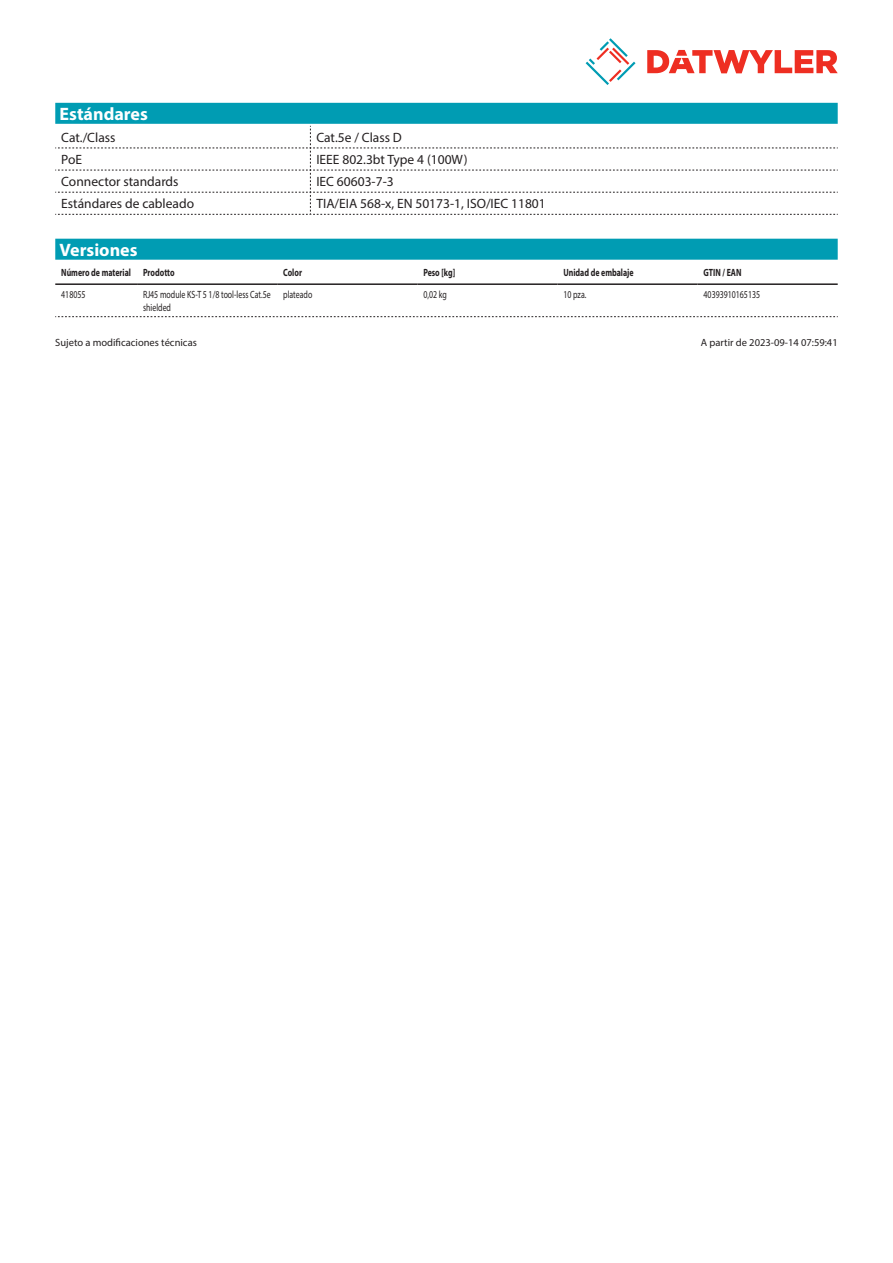
<style>
.page{position:relative;width:893px;height:1263px;background:#fff}
.page>*{position:absolute;margin:0;border:0;box-sizing:border-box;transform-origin:0 0}
.Standard_Head_Proper{font:700 18px "Myriad Pro";color:#fff}
.myriad_light_propert{font:13.5px "Myriad Pro";color:#231f20}
.myriadlight{font:10.5px/12.6px "Myriad Pro";color:#231f20;scale:.75 1}
.myriadbold{font:700 10.5px "Myriad Pro";color:#231f20;scale:.75 1}
.Footnote{font:10.5px "Myriad Pro";color:#231f20}
</style>
<div class="page">
<svg style="left:586px;top:38px;width:49px;height:47px"></svg>
<svg style="left:647px;top:50px;width:191px;height:23px"></svg>
<div style="left:55px;top:103px;width:783px;height:21px;background:#009cb3"></div>
<svg style="left:55px;top:126px;width:783px;height:89px"></svg>
<div style="left:55px;top:239px;width:783px;height:21px;background:#009cb3"></div>
<hr style="left:55px;top:283px;width:82px;height:2px;background:#231f20">
<hr style="left:137px;top:283px;width:140px;height:2px;background:#231f20">
<hr style="left:277px;top:283px;width:140px;height:2px;background:#231f20">
<hr style="left:417px;top:283px;width:140px;height:2px;background:#231f20">
<hr style="left:557px;top:283px;width:141px;height:2px;background:#231f20">
<hr style="left:698px;top:283px;width:140px;height:2px;background:#231f20">
<svg style="left:55px;top:316px;width:783px;height:1px"></svg>
<p class="Standard_Head_Proper" style="left:60px;top:102px;width:90px">Estándares</p>
<p class="myriad_light_propert" style="left:61px;top:129px;width:56px">Cat./Class</p>
<p class="myriad_light_propert" style="left:316px;top:129px;width:87px">Cat.5e / Class D</p>
<p class="myriad_light_propert" style="left:61px;top:151px;width:22px">PoE</p>
<p class="myriad_light_propert" style="left:316px;top:151px;width:153px">IEEE 802.3bt Type 4 (100W)</p>
<p class="myriad_light_propert" style="left:61px;top:173px;width:119px">Connector standards</p>
<p class="myriad_light_propert" style="left:316px;top:173px;width:79px">IEC 60603-7-3</p>
<p class="myriad_light_propert" style="left:61px;top:195px;width:134px">Estándares de cableado</p>
<p class="myriad_light_propert" style="left:316px;top:195px;width:231px">TIA/EIA 568-x, EN 50173-1, ISO/IEC 11801</p>
<p class="Standard_Head_Proper" style="left:60px;top:238px;width:80px">Versiones</p>
<p class="myriadbold" style="left:61px;top:265px;width:95px">Número de material</p>
<p class="myriadbold" style="left:143px;top:265px;width:44px">Prodotto</p>
<p class="myriadbold" style="left:283px;top:265px;width:27px">Color</p>
<p class="myriadbold" style="left:423px;top:265px;width:44px">Peso [kg]</p>
<p class="myriadbold" style="left:563px;top:265px;width:95px">Unidad de embalaje</p>
<p class="myriadbold" style="left:704px;top:265px;width:52px">GTIN / EAN</p>
<p class="myriadlight" style="left:61px;top:288px;width:34px">418055</p>
<p class="myriadlight" style="left:143px;top:288px;width:172px">RJ45 module KS-T 5 1/8 tool-less Cat.5e shielded</p>
<p class="myriadlight" style="left:283px;top:288px;width:40px">plateado</p>
<p class="myriadlight" style="left:423px;top:288px;width:33px">0,02 kg</p>
<p class="myriadlight" style="left:563px;top:288px;width:32px">10 pza.</p>
<p class="myriadlight" style="left:704px;top:288px;width:77px">40393910165135</p>
<p class="Footnote" style="left:55px;top:336px;width:143px">Sujeto a modificaciones técnicas</p>
<p class="Footnote" style="left:701px;top:336px;width:138px">A partir de 2023-09-14 07:59:41</p>
</div>
